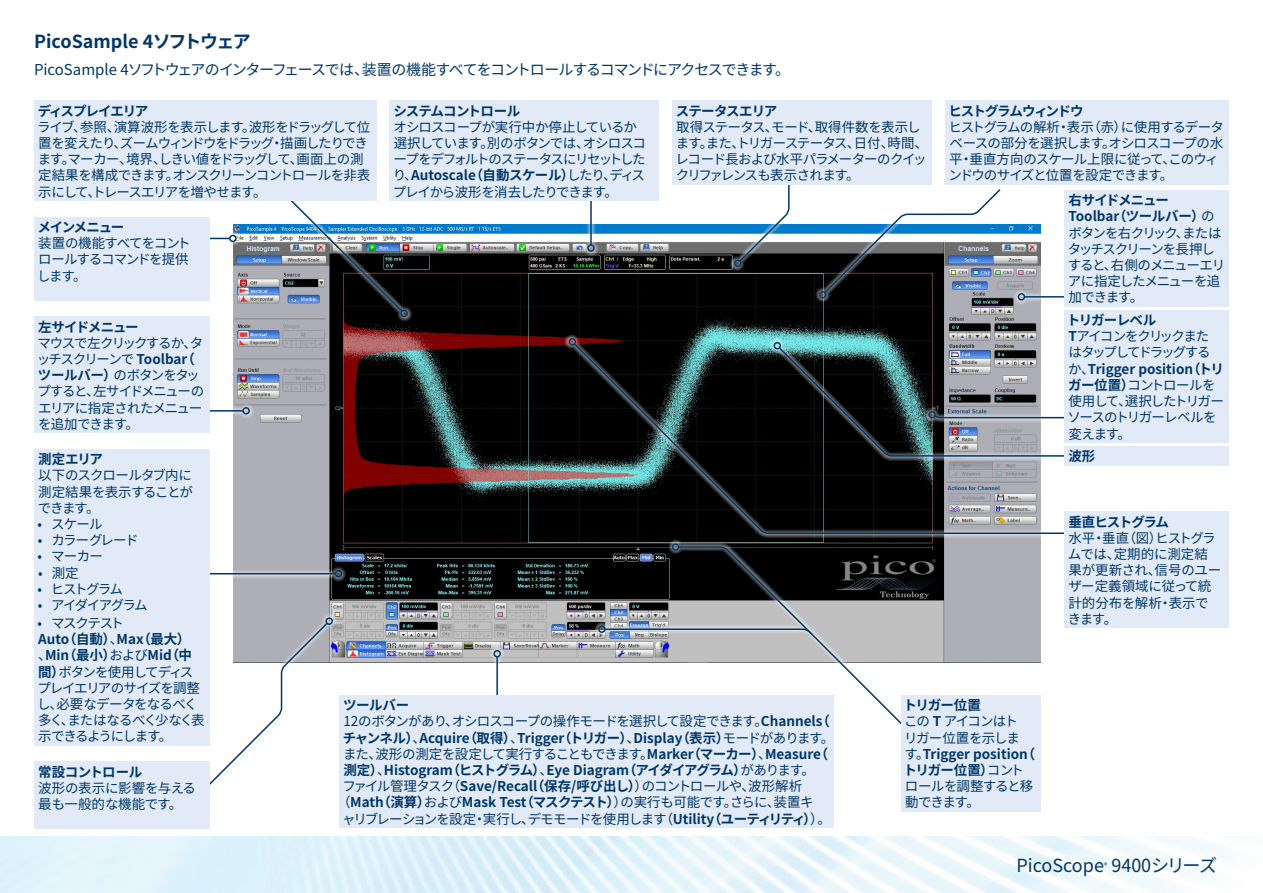
<style>
.page{position:relative;width:1263px;height:893px;background:#fff}
.page>*{position:absolute;margin:0;border:0;box-sizing:border-box;transform-origin:0 0}
.t1{font:18px "Noto Sans CJ Kjp";color:#003768}
.t2{font:700 18px "Noto Sans CJ Kjp";color:#003768}
.t3{font:15px "Noto Sans CJ Kjp";letter-spacing:-.085em;color:#003768}
.t4{font:13.5px/16.2px "Noto Sans CJ Kjp";letter-spacing:-.075em;color:#003768}
.t5{font:13.5px/16.2px "Noto Sans CJ Kjp";letter-spacing:-.1em;color:#003768}
.t6{font:13.5px/16.2px "Noto Sans CJ Kjp";letter-spacing:-.015em;color:#003768}
.t7{font:700 13.5px "Noto Sans CJ Kjp";color:#003768}
.t8{font:700 13.5px "Noto Sans CJ Kjp";letter-spacing:-.025em;color:#003768}
.t9{font:700 13.5px "Noto Sans CJ Kjp";letter-spacing:-.02em;color:#003768}
.t10{font:13.5px "Noto Sans CJ Kjp";letter-spacing:-.055em;color:#003768}
.t11{font:700 13.5px "Noto Sans CJ Kjp";letter-spacing:-.05em;color:#003768}
.t12{font:700 13.5px "Noto Sans CJ Kjp";letter-spacing:-.095em;color:#003768}
.t13{font:700 13.5px "Noto Sans CJ Kjp";letter-spacing:-.09em;color:#003768}
.t14{font:700 13.5px "Noto Sans CJ Kjp";letter-spacing:-.1em;color:#003768}
.t15{font:13.5px "Noto Sans CJ Kjp";letter-spacing:-.12em;color:#003768}
.t16{font:13.5px "Noto Sans CJ Kjp";letter-spacing:-.095em;color:#003768}
.t17{font:700 13.5px "Noto Sans CJ Kjp";letter-spacing:-.03em;color:#003768}
.t18{font:7.05px "Noto Sans CJ Kjp";color:#003768}
.s1{font-weight:700}
.s2{font-weight:400}
</style>
<div class="page">
<img style="left:0;top:836px;width:1219px;height:57px">
<img style="left:233px;top:225px;width:807px;height:437px">
<svg style="left:1014px;top:289px;width:27px;height:16px"></svg>
<hr style="left:1024px;top:296px;width:48px;height:2px;background:#003768">
<div style="left:1018px;top:293px;width:7px;height:8px;border:2px solid #003768;border-radius:50%"></div>
<svg style="left:209px;top:403px;width:45px;height:16px"></svg>
<hr style="left:113px;top:410px;width:130px;height:2px;background:#003768">
<div style="left:242px;top:407px;width:8px;height:8px;border:2px solid #003768;border-radius:50%"></div>
<svg style="left:209px;top:566px;width:137px;height:15px;fill:#b4b4bb"></svg>
<hr style="left:203px;top:573px;width:133px;height:1px;background:#003768">
<div style="left:335px;top:570px;width:7px;height:7px;border:2px solid #003768;border-radius:50%"></div>
<svg style="left:209px;top:231px;width:32px;height:15px"></svg>
<hr style="left:177px;top:238px;width:53px;height:1px;background:#003768">
<div style="left:229px;top:235px;width:8px;height:7px;border:2px solid #003768;border-radius:50%"></div>
<svg style="left:583px;top:224px;width:16px;height:32px"></svg>
<hr style="left:590px;top:180px;width:2px;height:65px;background:#003768">
<div style="left:587px;top:244px;width:8px;height:8px;border:2px solid #003768;border-radius:50%"></div>
<svg style="left:730px;top:224px;width:64px;height:47px"></svg>
<svg style="left:738px;top:185px;width:52px;height:78px"></svg>
<div style="left:734px;top:260px;width:7px;height:7px;border:2px solid #003768;border-radius:50%"></div>
<div style="left:34px;top:217px;width:175px;height:83px;background:#e1eaf6"></div>
<div style="left:389px;top:101px;width:270px;height:100px;background:#e1eaf6"></div>
<div style="left:672px;top:101px;width:260px;height:84px;background:#e1eaf6"></div>
<div style="left:34px;top:449px;width:175px;height:297px;background:#e1eaf6"></div>
<div style="left:1064px;top:190px;width:165px;height:117px;background:#e1eaf6"></div>
<div style="left:34px;top:316px;width:175px;height:117px;background:#e1eaf6"></div>
<svg style="left:273px;top:182px;width:139px;height:139px"></svg>
<img style="left:275px;top:184px;width:129px;height:129px">
<div style="left:400px;top:310px;width:8px;height:7px;border:2px solid #003768;border-radius:50%"></div>
<div style="left:34px;top:101px;width:342px;height:100px;background:#e1eaf6"></div>
<svg style="left:815px;top:224px;width:190px;height:79px;background:#383f44"></svg>
<svg style="left:823px;top:189px;width:179px;height:106px"></svg>
<div style="left:819px;top:291px;width:7px;height:8px;border:2px solid #003768;border-radius:50%"></div>
<svg style="left:565px;top:334px;width:508px;height:204px;background:#455353"></svg>
<svg style="left:572px;top:342px;width:498px;height:193px;background:#293031"></svg>
<div style="left:568px;top:338px;width:8px;height:8px;border:2px solid #003768;border-radius:50%"></div>
<div style="left:1064px;top:512px;width:165px;height:116px;background:#e1eaf6"></div>
<div style="left:945px;top:101px;width:284px;height:84px;background:#e1eaf6"></div>
<svg style="left:770px;top:338px;width:294px;height:122px;background:#607a7b"></svg>
<div style="left:773px;top:342px;width:8px;height:7px;border:2px solid #003768;border-radius:50%"></div>
<div style="left:1064px;top:446px;width:165px;height:19px;background:#e1eaf6"></div>
<img style="left:777px;top:346px;width:296px;height:111px">
<div style="left:928px;top:411px;width:8px;height:8px;border:2px solid #003768;border-radius:50%"></div>
<div style="left:1064px;top:310px;width:165px;height:133px;background:#e1eaf6"></div>
<svg style="left:594px;top:539px;width:323px;height:200px;background:#4c4a4a"></svg>
<div style="left:598px;top:625px;width:8px;height:8px;border:2px solid #003768;border-radius:50%"></div>
<svg style="left:603px;top:546px;width:311px;height:191px"></svg>
<div style="left:672px;top:543px;width:7px;height:8px;border:2px solid #003768;border-radius:50%"></div>
<div style="left:901px;top:695px;width:139px;height:117px;background:#e1eaf6"></div>
<svg style="left:489px;top:646px;width:16px;height:17px"></svg>
<hr style="left:496px;top:657px;width:2px;height:103px;background:#003768">
<div style="left:493px;top:650px;width:8px;height:7px;border:2px solid #003768;border-radius:50%"></div>
<div style="left:339px;top:695px;width:494px;height:133px;background:#e1eaf6"></div>
<svg style="left:198px;top:613px;width:139px;height:183px"></svg>
<svg style="left:201px;top:621px;width:128px;height:172px"></svg>
<div style="left:325px;top:617px;width:8px;height:8px;border:2px solid #003768;border-radius:50%"></div>
<div style="left:34px;top:762px;width:175px;height:67px;background:#e1eaf6"></div>
<h1 class="t2" style="left:34px;top:32px;width:218px">PicoSample 4ソフトウェア</h1>
<p class="t3" style="left:34px;top:61px;width:758px">PicoSample 4ソフトウェアのインターフェースでは、装置の機能すべてをコントロールするコマンドにアクセスできます。</p>
<p class="t12" style="left:38px;top:103px;width:112px">ディスプレイエリア</p>
<p class="t4" style="left:37px;top:119px;width:335px">ライブ、参照、演算波形を表示します。波形をドラッグして位置を変えたり、ズームウィンドウをドラッグ・描画したりできます。マーカー、境界、しきい値をドラッグして、画面上の測定結果を構成できます。オンスクリーンコントロールを非表示にして、トレースエリアを増やせます。</p>
<p class="t13" style="left:37px;top:219px;width:88px">メインメニュー</p>
<p class="t4" style="left:37px;top:235px;width:155px">装置の機能すべてをコントロールするコマンドを提供します。</p>
<p class="t13" style="left:38px;top:319px;width:102px">左サイドメニュー</p>
<p class="t4" style="left:37px;top:335px;width:169px">マウスで左クリックするか、タッチスクリーンで <span class="s1">Toolbar（ツールバー）</span>のボタンをタップすると、左サイドメニューのエリアに指定されたメニューを追加できます。</p>
<p class="t11" style="left:393px;top:103px;width:128px">システムコントロール</p>
<p class="t4" style="left:393px;top:119px;width:255px">オシロスコープが実行中か停止しているか選択しています。別のボタンでは、オシロスコープをデフォルトのステータスにリセットしたり、<span class="s1">Autoscale（自動スケール）</span>したり、ディスプレイから波形を消去したりできます。</p>
<p class="t11" style="left:676px;top:103px;width:103px">ステータスエリア</p>
<p class="t4" style="left:675px;top:119px;width:254px">取得ステータス、モード、取得件数を表示します。また、トリガーステータス、日付、時間、レコード長および水平パラメーターのクイックリファレンスも表示されます。</p>
<p class="t14" style="left:948px;top:103px;width:137px">ヒストグラムウィンドウ</p>
<p class="t4" style="left:948px;top:119px;width:277px">ヒストグラムの解析・表示（赤）に使用するデータベースの部分を選択します。オシロスコープの水平・垂直方向のスケール上限に従って、このウィンドウのサイズと位置を設定できます。</p>
<p class="t4" style="left:1068px;top:192px;width:159px"><span class="s1">右サイドメニュー<br>Toolbar（ツールバー）</span>のボタンを右クリック、またはタッチスクリーンを長押しすると、右側のメニューエリアに指定したメニューを追加できます。</p>
<p class="t5" style="left:1067px;top:312px;width:158px"><span class="s1">トリガーレベル<br>T</span>アイコンをクリックまたはタップしてドラッグするか、<span class="s1">Trigger position（トリガー位置）</span>コントロールを使用して、選択したトリガーソースのトリガーレベルを変えます。</p>
<p class="t11" style="left:38px;top:452px;width:66px">測定エリア</p>
<p class="t4" style="left:38px;top:468px;width:157px;text-align:justify">以下のスクロールタブ内に測定結果を表示することができます。</p>
<p class="t4" style="left:38px;top:516px;width:67px">• スケール</p>
<p class="t16" style="left:38px;top:533px;width:102px">• カラーグレード</p>
<p class="t4" style="left:38px;top:549px;width:67px">• マーカー</p>
<p class="t4" style="left:38px;top:565px;width:42px">• 測定</p>
<p class="t4" style="left:37px;top:581px;width:87px">• ヒストグラム</p>
<p class="t15" style="left:38px;top:597px;width:111px">• アイダイアグラム</p>
<p class="t4" style="left:37px;top:615px;width:169px">• マスクテスト<br><span class="s1">Auto（自動）</span>、<span class="s1">Max（最大）</span>、<span class="s1">Min（最小）</span>および<span class="s1">Mid（中間）</span>ボタンを使用してディスプレイエリアのサイズを調整し、必要なデータをなるべく多く、またはなるべく少なく表示できるようにします。</p>
<p class="t17" style="left:38px;top:764px;width:105px">常設コントロール</p>
<p class="t6" style="left:38px;top:780px;width:159px">波形の表示に影響を与える最も一般的な機能です。</p>
<p class="t11" style="left:343px;top:697px;width:68px">ツールバー</p>
<p class="t4" style="left:343px;top:713px;width:488px">12のボタンがあり、オシロスコープの操作モードを選択して設定できます。<span class="s1">Channels（</span></p>
<p class="t7" style="left:343px;top:730px;width:493px">チャンネル）<span class="s2">、</span>Acquire（取得）<span class="s2">、</span>Trigger（トリガー）<span class="s2">、</span>Display（表示）<span class="s2">モードがあります。</span></p>
<p class="t4" style="left:343px;top:746px;width:487px">また、波形の測定を設定して実行することもできます。<span class="s1">Marker（マーカー）</span>、<span class="s1">Measure（</span></p>
<p class="t8" style="left:343px;top:762px;width:473px">測定）<span class="s2">、</span>Histogram（ヒストグラム）<span class="s2">、</span>Eye Diagram（アイダイアグラム）<span class="s2">があります。</span></p>
<p class="t10" style="left:342px;top:778px;width:461px">ファイル管理タスク（<span class="s1">Save/Recall（保存/呼び出し）</span>）のコントロールや、波形解析</p>
<p class="t9" style="left:337px;top:795px;width:478px"><span class="s2">（</span>Math（演算）<span class="s2">および</span>Mask Test（マスクテスト）<span class="s2">）の実行も可能です。さらに、装置キ</span></p>
<p class="t4" style="left:342px;top:811px;width:490px">ャリブレーションを設定・実行し、デモモードを使用します（<span class="s1">Utility（ユーティリティ）</span>）。</p>
<p class="t11" style="left:1068px;top:448px;width:28px">波形</p>
<p class="t4" style="left:904px;top:697px;width:133px"><span class="s1">トリガー位置<br></span>この <span class="s1">T</span> アイコンはト<br>リガー位置を示します。<span class="s1">Trigger position（トリガー位置）</span>コントロールを調整すると移動できます。</p>
<p class="t12" style="left:1068px;top:514px;width:102px">垂直ヒストグラム</p>
<p class="t6" style="left:1068px;top:530px;width:155px">水平・垂直（図）ヒストグラムでは、定期的に測定結果が更新され、信号のユーザー定義領域に従って統計的分布を解析・表示できます。</p>
<h1 class="t1" style="left:1016px;top:855px;width:202px">PicoScope 9400シリーズ</h1>
<p class="t18" style="left:1104px;top:861px;width:5px">®</p>
</div>
